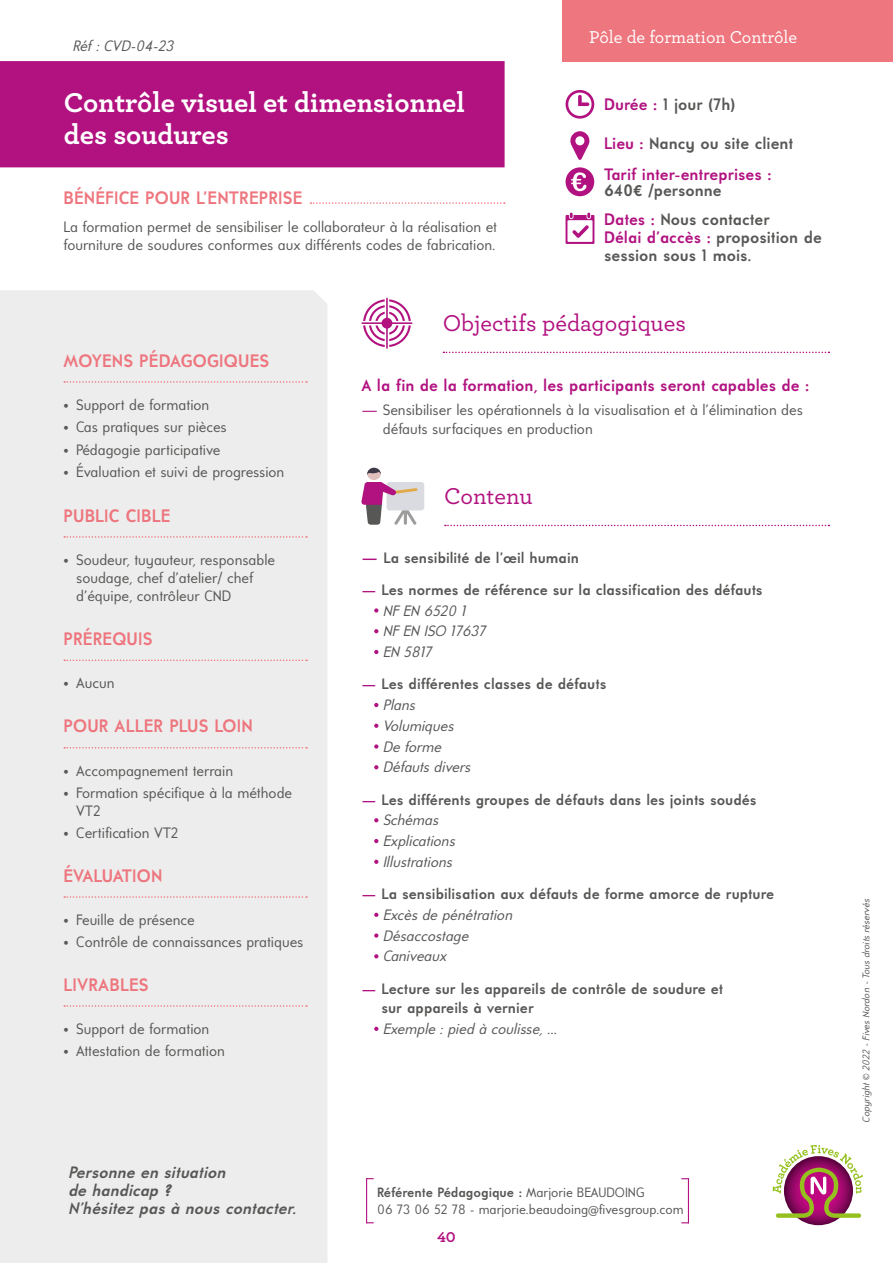
<style>
.page{position:relative;width:893px;height:1263px;background:#fff}
.page>*{position:absolute;margin:0;border:0;box-sizing:border-box;transform-origin:0 0}
.t1{font:700 28.5px/31.5px "Archer";color:#fff}
.t2{font:500 24px "Archer";color:#b11280}
.t3{font:700 18px "Universalis ADF Std";letter-spacing:.01em;color:#ee767e}
.t4{font:500 18px "Archer";color:#fff}
.t5{font:700 16.5px/30.3px "Universalis ADF Std";color:#b11280}
.t6{font:700 16.5px/18px "Universalis ADF Std";color:#575756}
.t7{font:italic 700 16.5px/18px "Universalis ADF Std";color:#575756}
.t8{font:15px/18px "Universalis ADF Std";color:#575756}
.t9{font:700 15px/20.7px "Universalis ADF Std";color:#575756}
.t10{font:italic 15px/20.7px "Universalis ADF Std";color:#575756}
.t11{font:700 15px "Archer";color:#b11280}
.t12{font:13.5px/16.5px "Universalis ADF Std";color:#575756}
.t13{font:italic 9.75px "Universalis ADF Std";letter-spacing:-.01em;color:#575756}
.s1{color:#b11280}
.s2{color:#575756}
.s3{font-size:16.5px;color:#b11280}
.s4{font-weight:400;font-style:italic}
.s5{font-weight:700;font-style:normal;color:#b11280}
.s6{font-weight:700;font-style:normal}
.s7{font-weight:700}
</style>
<div class="page">
<div style="left:0;top:61px;width:505px;height:106px;background:#b11280"></div>
<div style="left:0;top:290px;width:327px;height:973px;background:#ededed"></div>
<svg style="left:361px;top:298px;width:51px;height:51px"></svg>
<svg style="left:443px;top:352px;width:386px;height:1px"></svg>
<svg style="left:445px;top:525px;width:384px;height:1px"></svg>
<svg style="left:64px;top:381px;width:243px;height:2px"></svg>
<div style="left:387px;top:482px;width:37px;height:28px;background:#dadbe0;border-radius:3px"></div>
<svg style="left:361px;top:482px;width:57px;height:43px"></svg>
<div style="left:367px;top:468px;width:14px;height:12px;background:#e2c0bd;border-radius:50%"></div>
<svg style="left:367px;top:468px;width:14px;height:7px"></svg>
<svg style="left:64px;top:536px;width:243px;height:2px"></svg>
<svg style="left:64px;top:747px;width:243px;height:1px"></svg>
<svg style="left:64px;top:896px;width:243px;height:2px"></svg>
<svg style="left:64px;top:1005px;width:243px;height:2px"></svg>
<svg style="left:784px;top:1156px;width:69px;height:69px"></svg>
<svg style="left:773px;top:1145px;width:90px;height:73px"></svg>
<svg style="left:310px;top:202px;width:195px;height:2px"></svg>
<div style="left:563px;top:0;width:330px;height:61px;background:#ee767e"></div>
<svg style="left:374px;top:608px;width:4px;height:5px"></svg>
<svg style="left:374px;top:629px;width:4px;height:4px"></svg>
<svg style="left:374px;top:650px;width:4px;height:4px"></svg>
<svg style="left:374px;top:703px;width:4px;height:4px"></svg>
<svg style="left:374px;top:724px;width:4px;height:4px"></svg>
<svg style="left:374px;top:744px;width:4px;height:5px"></svg>
<svg style="left:374px;top:765px;width:4px;height:4px"></svg>
<svg style="left:374px;top:818px;width:4px;height:4px"></svg>
<svg style="left:374px;top:839px;width:4px;height:4px"></svg>
<svg style="left:374px;top:860px;width:4px;height:4px"></svg>
<svg style="left:374px;top:913px;width:4px;height:4px"></svg>
<svg style="left:374px;top:933px;width:4px;height:5px"></svg>
<svg style="left:374px;top:954px;width:4px;height:4px"></svg>
<svg style="left:374px;top:1027px;width:4px;height:4px"></svg>
<svg style="left:565px;top:90px;width:30px;height:29px"></svg>
<svg style="left:570px;top:131px;width:19px;height:29px"></svg>
<svg style="left:566px;top:167px;width:28px;height:29px"></svg>
<hr style="left:688px;top:1178px;width:1px;height:45px;background:#b11280">
<hr style="left:366px;top:1178px;width:1px;height:45px;background:#b11280">
<svg style="left:566px;top:213px;width:28px;height:31px"></svg>
<svg style="left:64px;top:659px;width:243px;height:2px"></svg>
<p class="t10" style="left:73px;top:35px;width:102px">Réf : CVD-04-23</p>
<h1 class="t1" style="left:64px;top:85px;width:402px">Contrôle visuel et dimensionnel des soudures</h1>
<p class="t3" style="left:64px;top:187px;width:240px">BÉNÉFICE POUR L’ENTREPRISE</p>
<p class="t8" style="left:63px;top:218px;width:435px">La formation permet de sensibiliser le collaborateur à la réalisation et fourniture de soudures conformes aux différents codes de fabrication.</p>
<p class="t4" style="left:589px;top:24px;width:210px">Pôle de formation Contrôle</p>
<p class="t6" style="left:604px;top:95px;width:132px"><span class="s1">Durée :</span> 1 jour (7h)</p>
<p class="t5" style="left:604px;top:128px;width:191px">Lieu : <span class="s2">Nancy ou site client<br></span>Tarif inter-entreprises :</p>
<p class="t6" style="left:604px;top:181px;width:119px">640€ /personne</p>
<p class="t6" style="left:604px;top:210px;width:219px"><span class="s1">Dates :</span> Nous contacter<br><span class="s1">Délai d’accès :</span> proposition de session sous 1 mois.</p>
<p class="t3" style="left:64px;top:349px;width:207px">MOYENS PÉDAGOGIQUES</p>
<p class="t8" style="left:63px;top:396px;width:147px">• Support de formation</p>
<p class="t8" style="left:63px;top:418px;width:165px">• Cas pratiques sur pièces</p>
<p class="t8" style="left:63px;top:440px;width:159px">• Pédagogie participative</p>
<p class="t8" style="left:64px;top:462px;width:222px">• Évaluation et suivi de progression</p>
<p class="t3" style="left:64px;top:504px;width:108px">PUBLIC CIBLE</p>
<p class="t8" style="left:76px;top:550px;width:201px;text-indent:-13px">• Soudeur, tuyauteur, responsable soudage, chef d’atelier/ chef d’équipe, contrôleur CND</p>
<p class="t3" style="left:64px;top:628px;width:90px">PRÉREQUIS</p>
<p class="t8" style="left:63px;top:674px;width:53px">• Aucun</p>
<p class="t3" style="left:64px;top:715px;width:191px">POUR ALLER PLUS LOIN</p>
<p class="t8" style="left:63px;top:761px;width:171px">• Accompagnement terrain</p>
<p class="t8" style="left:76px;top:784px;width:217px;text-indent:-13px">• Formation spécifique à la méthode<br>VT2</p>
<p class="t8" style="left:63px;top:824px;width:117px">• Certification VT2</p>
<p class="t3" style="left:64px;top:864px;width:100px">ÉVALUATION</p>
<p class="t8" style="left:63px;top:911px;width:133px">• Feuille de présence</p>
<p class="t8" style="left:63px;top:933px;width:241px">• Contrôle de connaissances pratiques</p>
<p class="t3" style="left:64px;top:973px;width:86px">LIVRABLES</p>
<p class="t8" style="left:63px;top:1020px;width:147px">• Support de formation</p>
<p class="t8" style="left:63px;top:1042px;width:163px">• Attestation de formation</p>
<p class="t7" style="left:68px;top:1162px;width:230px">Personne en situation<br>de handicap ?<br>N’hésitez pas à nous contacter.</p>
<h2 class="t2" style="left:443px;top:306px;width:245px">Objectifs pédagogiques</h2>
<p class="t5" style="left:361px;top:370px;width:449px">A la fin de la formation, les participants seront capables de :</p>
<p class="t8" style="left:383px;top:399px;width:421px;line-height:19.5px;text-indent:-21px"><span class="s3">—</span> Sensibiliser les opérationnels à la visualisation et à l’élimination des défauts surfaciques en production</p>
<h2 class="t2" style="left:444px;top:479px;width:90px">Contenu</h2>
<p class="t9" style="left:361px;top:547px;width:219px"><span class="s3">—</span> La sensibilité de l’oeil humain</p>
<p class="t9" style="left:383px;top:579px;width:381px;text-indent:-21px"><span class="s1">—</span> Les normes de référence sur la classification des défauts<br><span class="s4">NF EN 6520 1<br>NF EN ISO 17637<br>EN 5817</span></p>
<p class="t10" style="left:383px;top:673px;width:225px;text-indent:-21px"><span class="s5">—</span> <span class="s6">Les différentes classes de défauts<br></span>Plans<br>Volumiques<br>De forme<br>Défauts divers</p>
<p class="t9" style="left:383px;top:789px;width:375px;text-indent:-21px"><span class="s1">—</span> Les différents groupes de défauts dans les joints soudés<br><span class="s4">Schémas<br>Explications<br>Illustrations</span></p>
<p class="t9" style="left:383px;top:883px;width:393px;text-indent:-21px"><span class="s1">—</span> La sensibilisation aux défauts de forme amorce de rupture<br><span class="s4">Excès de pénétration<br>Désaccostage<br>Caniveaux</span></p>
<p class="t9" style="left:381px;top:978px;width:343px;line-height:19.5px;text-indent:-20px"><span class="s1">—</span> Lecture sur les appareils de contrôle de soudure et sur appareils à vernier</p>
<p class="t10" style="left:383px;top:1018px;width:176px">Exemple : pied à coulisse, …</p>
<p class="t12" style="left:377px;top:1184px;width:308px"><span class="s7">Référente Pédagogique :</span> Marjorie BEAUDOING<br>06 73 06 52 78 - marjorie.beaudoing@fivesgroup.com</p>
<p class="t11" style="left:437px;top:1225px;width:20px">40</p>
<p class="t13" style="left:860px;top:1123px;width:225px;rotate:-90deg">Copyright © 2022 - Fives Nordon - Tous droits réservés</p>
</div>
